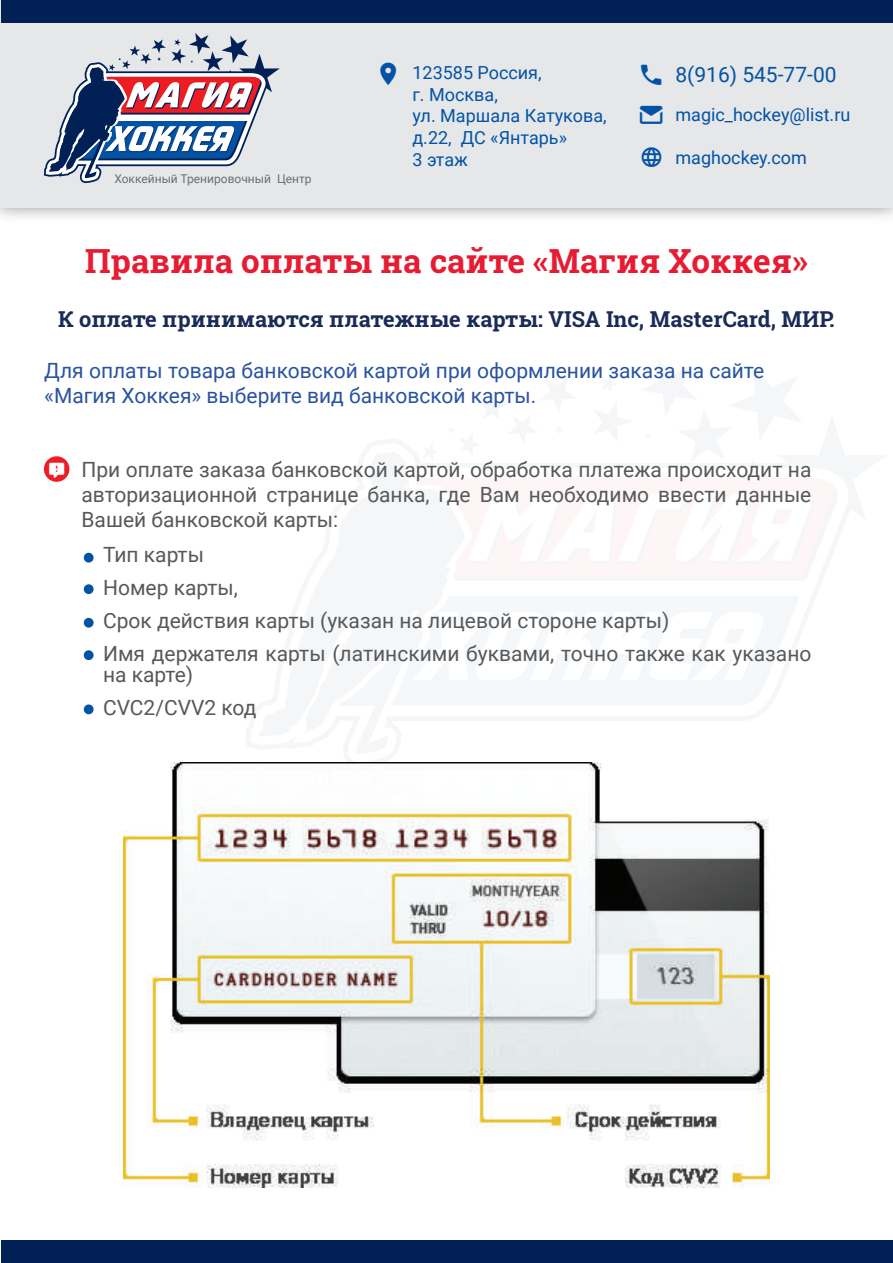
<style>
.page{position:relative;width:893px;height:1263px;background:#fff}
.page>*{position:absolute;margin:0;border:0;box-sizing:border-box;transform-origin:0 0}
.t1{font:700 33.3px "Roboto Slab";color:#e61c32}
.t2{font:700 21.9px "Roboto Slab";color:#1a2b58}
.t3{font:21px/33px "Roboto";color:#57585a}
.t4{font:21px/25.2px "Roboto";color:#2953a0}
.t5{font:21px "Roboto";color:#0353a5}
.t6{font:18px/21.6px "Roboto";color:#0353a5}
.t7{font:12px "Roboto";color:#6c6d70}
</style>
<div class="page">
<div style="left:0;top:0;width:893px;height:207px;background:#e6e7e9"></div>
<div style="left:1px;top:0;width:892px;height:22px;background:#002056"></div>
<div style="left:1px;top:1240px;width:892px;height:23px;background:#002056"></div>
<svg style="left:44px;top:33px;width:236px;height:150px"></svg>
<hr style="left:117px;top:118px;width:133px;height:2px;background:#fff">
<div style="left:44px;top:456px;width:25px;height:26px;background:#ee1d23;border-radius:50%"></div>
<div style="left:84px;top:553px;width:10px;height:9px;background:#0353a5;border-radius:50%"></div>
<div style="left:84px;top:584px;width:10px;height:10px;background:#0353a5;border-radius:50%"></div>
<div style="left:84px;top:618px;width:10px;height:10px;background:#0353a5;border-radius:50%"></div>
<div style="left:84px;top:650px;width:10px;height:10px;background:#0353a5;border-radius:50%"></div>
<div style="left:84px;top:704px;width:10px;height:10px;background:#0353a5;border-radius:50%"></div>
<img style="left:123px;top:762px;width:647px;height:426px">
<p class="t7" style="left:114px;top:170px;width:199px">Хоккейный Тренировочный Центр</p>
<p class="t6" style="left:412px;top:61px;width:196px">123585 Россия,<br>г. Москва,<br>ул. Маршала Катукова, д.22, ДС «Янтарь»<br>3 этаж</p>
<p class="t5" style="left:675px;top:59px;width:163px">8(916) 545-77-00</p>
<p class="t6" style="left:675px;top:103px;width:176px">magic_hockey@list.ru</p>
<p class="t6" style="left:640px;top:146px;width:169px">• maghockey.com</p>
<h1 class="t1" style="left:85px;top:239px;width:724px">Правила оплаты на сайте «Магия Хоккея»</h1>
<p class="t2" style="left:58px;top:304px;width:778px">К оплате принимаются платежные карты: VISA Inc, MasterCard, МИР.</p>
<p class="t4" style="left:44px;top:357px;width:722px">Для оплаты товара банковской картой при оформлении заказа на сайте «Магия Хоккея» выберите вид банковской карты.</p>
<p class="t3" style="left:82px;top:456px;width:731px;line-height:25.2px;text-align:justify">При оплате заказа банковской картой, обработка платежа происходит на авторизационной странице банка, где Вам необходимо ввести данные Вашей банковской карты:</p>
<p class="t3" style="left:103px;top:537px;width:710px">Тип карты<br>Номер карты,<br>Срок действия карты (указан на лицевой стороне карты)<br>Имя держателя карты (латинскими буквами, точно также как указано</p>
<p class="t3" style="left:103px;top:657px;width:155px">на карте)<br>CVC2/CVV2 код</p>
</div>
